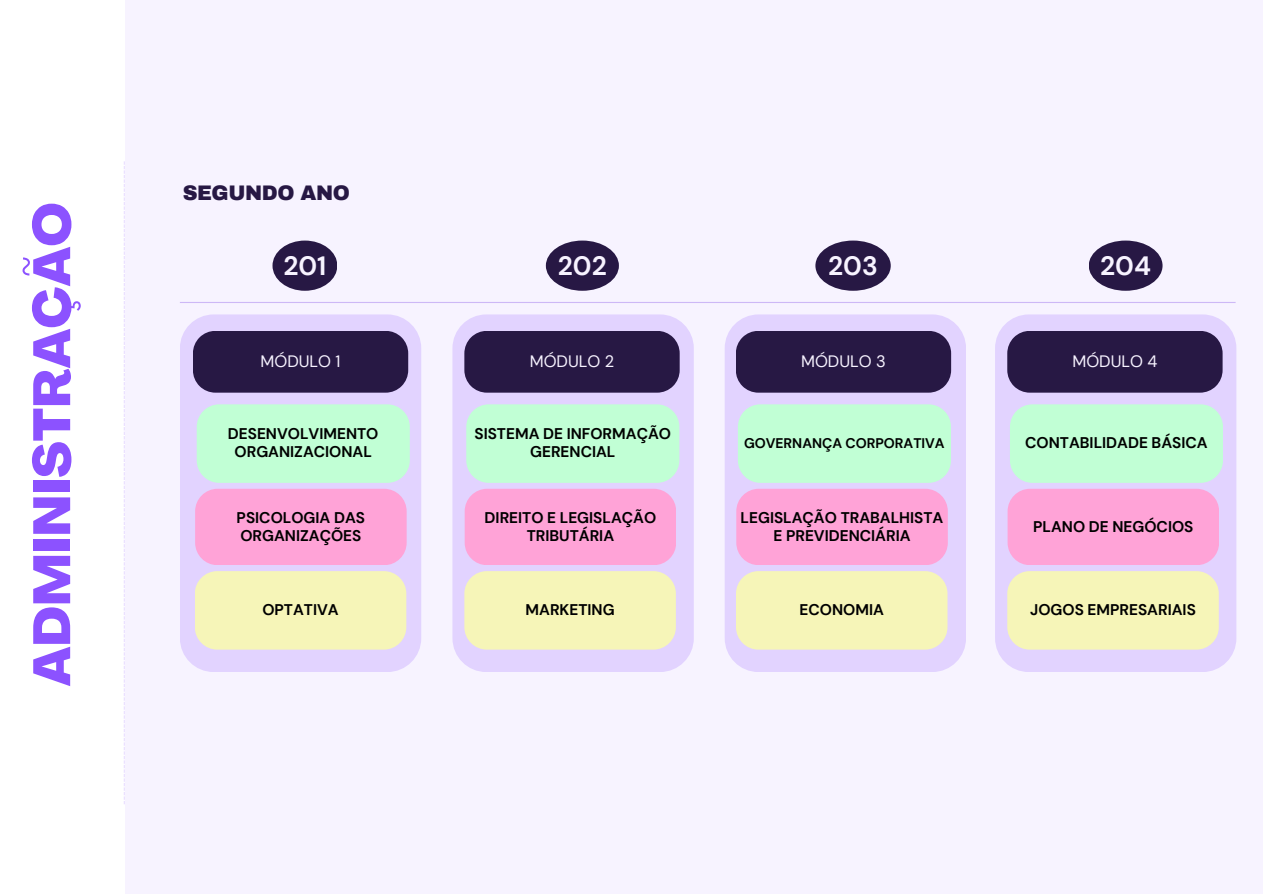
<style>
.page{position:relative;width:1263px;height:894px;background:#fff}
.page>*{position:absolute;margin:0;border:0;box-sizing:border-box;transform-origin:0 0}
.t1{font:800 51.6px "Agrandir";color:#8c52ff}
.t2{font:700 26.4px "DM Sans";color:#f7f3ff}
.t3{font:900 20.55px "Archivo";letter-spacing:-.02em;color:#271844}
.t4{font:16.5px "DM Sans";color:#f7f3ff}
.t5{font:700 15.45px/18px "DM Sans";color:#000;text-align:center}
.t6{font:700 13.95px "DM Sans";color:#000}
</style>
<div class="page">
<div style="left:125px;top:0;width:1137px;height:893px;background:#f7f3ff"></div>
<svg style="left:124px;top:161px;width:1px;height:643px"></svg>
<div style="left:272px;top:240px;width:65px;height:51px;background:#271844;border-radius:50%"></div>
<hr style="left:180px;top:302px;width:1055px;height:1px;background:#cdb8f6">
<div style="left:546px;top:240px;width:73px;height:51px;background:#271844;border-radius:50%"></div>
<div style="left:815px;top:240px;width:76px;height:51px;background:#271844;border-radius:50%"></div>
<div style="left:1089px;top:240px;width:73px;height:51px;background:#271844;border-radius:50%"></div>
<div style="left:180px;top:314px;width:241px;height:357px;background:#e2d3ff;border-radius:34px"></div>
<div style="left:193px;top:331px;width:215px;height:61px;background:#271844"></div>
<div style="left:197px;top:404px;width:213px;height:78px;background:#c1ffd5;border-radius:22px"></div>
<div style="left:195px;top:488px;width:212px;height:77px;background:#ffa3d7;border-radius:22px"></div>
<div style="left:195px;top:571px;width:211px;height:78px;background:#f6f5b8;border-radius:22px"></div>
<div style="left:452px;top:314px;width:242px;height:357px;background:#e2d3ff;border-radius:34px"></div>
<div style="left:464px;top:331px;width:216px;height:61px;background:#271844"></div>
<div style="left:725px;top:314px;width:241px;height:357px;background:#e2d3ff;border-radius:34px"></div>
<div style="left:736px;top:331px;width:215px;height:61px;background:#271844"></div>
<div style="left:995px;top:314px;width:241px;height:357px;background:#e2d3ff;border-radius:34px"></div>
<div style="left:1007px;top:331px;width:215px;height:61px;background:#271844"></div>
<div style="left:466px;top:404px;width:213px;height:78px;background:#c1ffd5;border-radius:22px"></div>
<div style="left:465px;top:488px;width:211px;height:77px;background:#ffa3d7;border-radius:22px"></div>
<div style="left:464px;top:571px;width:212px;height:78px;background:#f6f5b8;border-radius:22px"></div>
<div style="left:738px;top:404px;width:213px;height:78px;background:#c1ffd5;border-radius:22px"></div>
<div style="left:736px;top:488px;width:212px;height:77px;background:#ffa3d7;border-radius:22px"></div>
<div style="left:736px;top:571px;width:211px;height:78px;background:#f6f5b8;border-radius:22px"></div>
<div style="left:1010px;top:404px;width:213px;height:78px;background:#c1ffd5;border-radius:22px"></div>
<div style="left:1008px;top:488px;width:211px;height:77px;background:#ffa3d7;border-radius:22px"></div>
<div style="left:1007px;top:571px;width:212px;height:78px;background:#f6f5b8;border-radius:22px"></div>
<p class="t1" style="left:31px;top:686px;width:485px;rotate:-90deg">ADMINISTRAÇÃO</p>
<h4 class="t3" style="left:183px;top:181px;width:169px">SEGUNDO ANO</h4>
<h1 class="t2" style="left:283px;top:248px;width:45px">201</h1>
<h2 class="t2" style="left:558px;top:248px;width:50px">202</h2>
<h4 class="t2" style="left:828px;top:248px;width:51px">203</h4>
<h4 class="t2" style="left:1100px;top:248px;width:52px">204</h4>
<h4 class="t4" style="left:261px;top:350px;width:81px">MÓDULO 1</h4>
<p class="t4" style="left:530px;top:350px;width:86px">MÓDULO 2</p>
<h3 class="t4" style="left:801px;top:350px;width:86px">MÓDULO 3</h3>
<p class="t4" style="left:1072px;top:350px;width:86px">MÓDULO 4</p>
<h3 class="t5" style="left:228px;top:425px;width:152px">DESENVOLVIMENTO<br>ORGANIZACIONAL</h3>
<p class="t5" style="left:474px;top:425px;width:198px">SISTEMA DE INFORMAÇÃO<br>GERENCIAL</p>
<p class="t6" style="left:744px;top:434px;width:202px">GOVERNANÇA CORPORATIVA</p>
<h3 class="t5" style="left:1025px;top:434px;width:184px">CONTABILIDADE BÁSICA</h3>
<p class="t5" style="left:237px;top:508px;width:130px;text-align:left">PSICOLOGIA DAS<br>ORGANIZAÇÕES</p>
<p class="t5" style="left:485px;top:508px;width:173px">DIREITO E LEGISLAÇÃO<br>TRIBUTÁRIA</p>
<p class="t5" style="left:741px;top:508px;width:204px">LEGISLAÇÃO TRABALHISTA<br>E PREVIDENCIÁRIA</p>
<p class="t5" style="left:1033px;top:517px;width:162px">PLANO DE NEGÓCIOS</p>
<p class="t5" style="left:262px;top:600px;width:78px">OPTATIVA</p>
<h3 class="t5" style="left:526px;top:600px;width:91px">MARKETING</h3>
<p class="t5" style="left:799px;top:600px;width:86px">ECONOMIA</p>
<p class="t5" style="left:1030px;top:600px;width:167px">JOGOS EMPRESARIAIS</p>
</div>
